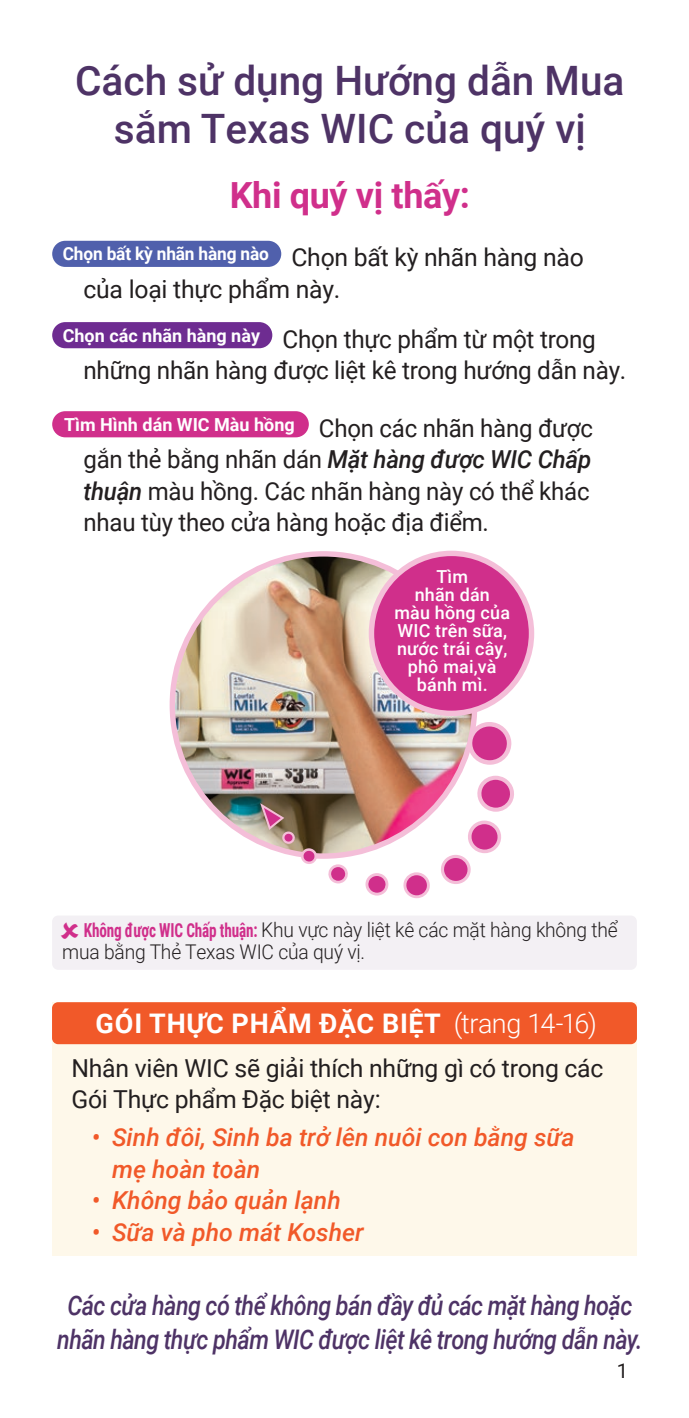
<style>
.page{position:relative;width:689px;height:1418px;background:#fff}
.page>*{position:absolute;margin:0;border:0;box-sizing:border-box;transform-origin:0 0}
.Intro_Header{font:500 40.5px/47.2px "Roboto";color:#4e3366;text-align:center}
.Introduction_header{font:700 36px "Roboto";letter-spacing:-.01em;color:#d02f8b}
.t1{font:italic 500 27px/33.8px "Roboto";letter-spacing:-.025em;color:#4e3366;text-align:center;scale:.86 1}
.Food_Group_Header{font:700 27px "Roboto";letter-spacing:.015em;color:#fff}
.Introduction{font:24.75px/31.5px "Roboto";letter-spacing:-.01em;color:#231f20}
.t2{font:italic 500 24.75px/31.5px "Roboto";color:#f15929}
.Not_WIC_Approved_box{font:300 20.25px/22.5px "Roboto";letter-spacing:-.01em;color:#231f20;scale:.95 1}
.t3{font:20.25px "Roboto";color:#231f20}
.t4{font:500 18px/18px "Roboto";letter-spacing:.01em;color:#fff;text-align:center}
.Flag_Text{font:700 18px "Roboto";color:#fff}
.Flag_Text-2{font:700 18px "Roboto";color:#fff;scale:.96 1}
.s1{font-weight:500;font-style:italic}
.s2{font-family:"Roboto Condensed";font-weight:700;font-size:19.35px;color:#d02f8b}
.s3{font-weight:300}
</style>
<div class="page">
<div style="left:52px;top:1002px;width:584px;height:253px;background:#fef8ea"></div>
<div style="left:52px;top:241px;width:229px;height:26px;background:#5060ac;border-radius:13px"></div>
<div style="left:52px;top:322px;width:220px;height:26px;background:#6e2c91;border-radius:13px"></div>
<div style="left:52px;top:411px;width:257px;height:26px;background:#d02f8b;border-radius:13px"></div>
<img style="left:172px;top:554px;width:302px;height:302px;border-radius:151px">
<div style="left:371px;top:553px;width:160px;height:160px;background:#d02f8b;border-radius:50%"></div>
<div style="left:368px;top:550px;width:166px;height:166px;border:5px solid #f4bed8;border-radius:50%"></div>
<svg style="left:260px;top:803px;width:58px;height:61px;background:#a2837d"></svg>
<svg style="left:328px;top:864px;width:20px;height:19px"></svg>
<svg style="left:365px;top:873px;width:24px;height:22px"></svg>
<svg style="left:403px;top:872px;width:27px;height:26px"></svg>
<svg style="left:441px;top:820px;width:60px;height:64px"></svg>
<svg style="left:477px;top:775px;width:37px;height:36px"></svg>
<svg style="left:467px;top:722px;width:45px;height:42px"></svg>
<div style="left:52px;top:915px;width:584px;height:54px;background:#f3f0f4;border-radius:6px"></div>
<div style="left:52px;top:1002px;width:584px;height:42px;background:#f15929;border-radius:6px"></div>
<p class="Intro_Header" style="left:75px;top:56px;width:550px">Cách sử dụng Hướng dẫn Mua sắm Texas WIC của quý vị</p>
<p class="Introduction_header" style="left:230px;top:170px;width:242px">Khi quý vị thấy:</p>
<p class="Flag_Text-2" style="left:63px;top:241px;width:216px">Chọn bất kỳ nhãn hàng nào</p>
<p class="Introduction" style="left:83px;top:240px;width:502px;text-indent:208px">Chọn bất kỳ nhãn hàng nào của loại thực phẩm này.</p>
<p class="Flag_Text" style="left:63px;top:322px;width:199px">Chọn các nhãn hàng này</p>
<p class="Introduction" style="left:83px;top:322px;width:544px;text-indent:199px">Chọn thực phẩm từ một trong những nhãn hàng được liệt kê trong hướng dẫn này.</p>
<p class="Flag_Text" style="left:64px;top:411px;width:232px">Tìm Hình dán WIC Màu hồng</p>
<p class="Introduction" style="left:83px;top:411px;width:511px;text-indent:235px">Chọn các nhãn hàng được gắn thẻ bằng nhãn dán <span class="s1">Mặt hàng được WIC Chấp thuận</span> màu hồng. Các nhãn hàng này có thể khác nhau tùy theo cửa hàng hoặc địa điểm.</p>
<p class="t4" style="left:394px;top:567px;width:117px">Tìm<br>nhãn dán<br>màu hồng của<br>WIC trên sữa, nước trái cây, phô mai,và bánh mì.</p>
<p class="Not_WIC_Approved_box" style="left:62px;top:917px;width:586px;text-indent:22px"><span class="s2">Không được WIC Chấp thuận:</span> Khu vực này liệt kê các mặt hàng không thể mua bằng Thẻ Texas WIC của quý vị.</p>
<p class="Food_Group_Header" style="left:95px;top:1004px;width:503px">GÓI THỰC PHẨM ĐẶC BIỆT <span class="s3">(trang 14-16)</span></p>
<p class="Introduction" style="left:71px;top:1051px;width:533px">Nhân viên WIC sẽ giải thích những gì có trong các<br>Gói Thực phẩm Đặc biệt này:</p>
<p class="t2" style="left:112px;top:1121px;width:464px;text-indent:-20px">• Sinh đôi, Sinh ba trở lên nuôi con bằng sữa mẹ hoàn toàn</p>
<p class="t2" style="left:92px;top:1184px;width:250px">• Không bảo quản lạnh</p>
<p class="t2" style="left:92px;top:1215px;width:273px">• Sữa và pho mát Kosher</p>
<p class="t1" style="left:57px;top:1287px;width:682px">Các cửa hàng có thể không bán đầy đủ các mặt hàng hoặc nhãn hàng thực phẩm WIC được liệt kê trong hướng dẫn này.</p>
<p class="t3" style="left:616px;top:1357px;width:13px">1</p>
</div>
